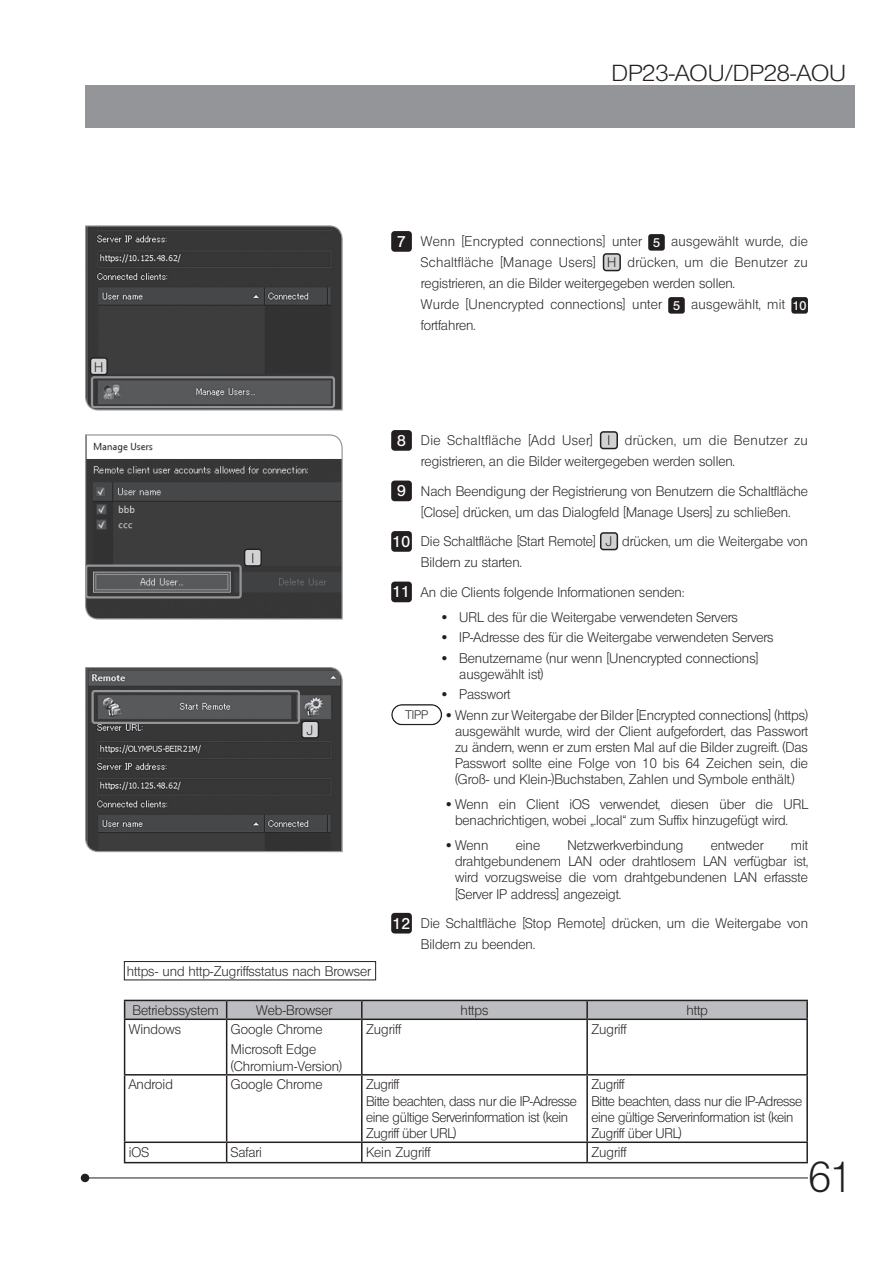
<style>
.page{position:relative;width:893px;height:1263px;background:#fff}
.page>*{position:absolute;margin:0;border:0;box-sizing:border-box;transform-origin:0 0}
.t1{font:42px "Olympus Leicht Normal";color:#231f20}
.t2{font:22.5px "Olympus Leicht Normal";color:#231f20;scale:1.1 1}
.t3{font:15.15px "Olympus Leicht Halbfett";color:#fff}
.t4{font:13.5px/16.2px "Olympus Leicht Normal";color:#231f20}
.t5{font:13.5px/21px "Olympus Leicht Normal";letter-spacing:.02em;color:#231f20}
.t6{font:13.5px/16.2px "Olympus Leicht Normal";letter-spacing:-.02em;color:#231f20}
.t7{font:12px "Olympus Leicht Normal";color:#231f20}
.s1{font-family:"Olympus Leicht Halbfett";font-size:12.15px;color:#fff}
</style>
<div class="page">
<svg style="left:85px;top:667px;width:258px;height:186px;background:#474748"></svg>
<svg style="left:85px;top:225px;width:258px;height:186px;background:#434344"></svg>
<svg style="left:85px;top:434px;width:258px;height:186px;background:#5c5c5d"></svg>
<div style="left:85px;top:85px;width:770px;height:43px;background:#939598"></div>
<div style="left:81px;top:1174px;width:8px;height:8px;background:#231f20;border-radius:50%"></div>
<hr style="left:85px;top:1177px;width:723px;height:1px;background:#231f20">
<div style="left:91px;top:376px;width:244px;height:32px;border:2px solid #939598;border-radius:2px"></div>
<div style="left:85px;top:564px;width:157px;height:34px;border:2px solid #939598;border-radius:2px"></div>
<div style="left:91px;top:690px;width:209px;height:34px;border:2px solid #939598;border-radius:2px"></div>
<div style="left:91px;top:358px;width:16px;height:17px;background:#d1d2d4;border-radius:3px"></div>
<div style="left:90px;top:357px;width:18px;height:18px;border:1px solid #231f20;border-radius:3px"></div>
<div style="left:245px;top:549px;width:16px;height:17px;background:#d1d2d4;border-radius:3px"></div>
<div style="left:244px;top:549px;width:18px;height:18px;border:1px solid #231f20;border-radius:3px"></div>
<div style="left:302px;top:721px;width:16px;height:17px;background:#d1d2d4;border-radius:3px"></div>
<div style="left:301px;top:720px;width:18px;height:19px;border:1px solid #231f20;border-radius:3px"></div>
<div style="left:648px;top:234px;width:17px;height:17px;background:#231f20;border-radius:3px"></div>
<div style="left:603px;top:254px;width:17px;height:17px;background:#d1d2d4;border-radius:3px"></div>
<div style="left:603px;top:253px;width:18px;height:18px;border:2px solid #231f20;border-radius:3px"></div>
<div style="left:668px;top:297px;width:17px;height:17px;background:#231f20;border-radius:3px"></div>
<div style="left:791px;top:297px;width:17px;height:17px;background:#231f20;border-radius:3px"></div>
<div style="left:391px;top:231px;width:21px;height:21px;background:#231f20;border-radius:3px"></div>
<svg style="left:124px;top:1000px;width:684px;height:18px;background:#afb0b3"></svg>
<hr style="left:124px;top:1018px;width:103px;height:2px;background:#231f20">
<hr style="left:124px;top:1020px;width:1px;height:54px;background:#231f20">
<hr style="left:227px;top:1018px;width:135px;height:2px;background:#231f20">
<hr style="left:226px;top:1020px;width:1px;height:54px;background:#231f20">
<hr style="left:362px;top:1018px;width:225px;height:2px;background:#231f20">
<hr style="left:361px;top:1020px;width:2px;height:54px;background:#231f20">
<hr style="left:587px;top:1018px;width:221px;height:2px;background:#231f20">
<hr style="left:586px;top:1020px;width:2px;height:54px;background:#231f20">
<hr style="left:806px;top:1020px;width:2px;height:54px;background:#231f20">
<hr style="left:124px;top:1074px;width:103px;height:1px;background:#231f20">
<hr style="left:124px;top:1075px;width:1px;height:66px;background:#231f20">
<hr style="left:227px;top:1074px;width:135px;height:1px;background:#231f20">
<hr style="left:226px;top:1075px;width:1px;height:66px;background:#231f20">
<hr style="left:362px;top:1074px;width:225px;height:1px;background:#231f20">
<hr style="left:361px;top:1075px;width:2px;height:66px;background:#231f20">
<hr style="left:587px;top:1074px;width:221px;height:1px;background:#231f20">
<hr style="left:586px;top:1075px;width:2px;height:66px;background:#231f20">
<hr style="left:806px;top:1075px;width:2px;height:66px;background:#231f20">
<hr style="left:124px;top:1141px;width:103px;height:2px;background:#231f20">
<svg style="left:124px;top:1143px;width:1px;height:19px"></svg>
<hr style="left:227px;top:1141px;width:135px;height:2px;background:#231f20">
<svg style="left:226px;top:1143px;width:1px;height:19px"></svg>
<hr style="left:362px;top:1141px;width:225px;height:2px;background:#231f20">
<svg style="left:361px;top:1143px;width:2px;height:19px"></svg>
<hr style="left:587px;top:1141px;width:221px;height:2px;background:#231f20">
<svg style="left:586px;top:1143px;width:2px;height:19px"></svg>
<svg style="left:806px;top:1143px;width:2px;height:19px"></svg>
<hr style="left:124px;top:1162px;width:103px;height:1px;background:#231f20">
<hr style="left:227px;top:1162px;width:135px;height:1px;background:#231f20">
<hr style="left:362px;top:1162px;width:225px;height:1px;background:#231f20">
<hr style="left:587px;top:1162px;width:221px;height:1px;background:#231f20">
<div style="left:124px;top:961px;width:252px;height:19px;border:1px solid #231f20"></div>
<div style="left:601px;top:432px;width:16px;height:16px;background:#d1d2d4;border-radius:3px"></div>
<div style="left:600px;top:431px;width:18px;height:18px;border:2px solid #231f20;border-radius:3px"></div>
<div style="left:601px;top:533px;width:16px;height:16px;background:#d1d2d4;border-radius:3px"></div>
<div style="left:600px;top:532px;width:18px;height:18px;border:2px solid #231f20;border-radius:3px"></div>
<div style="left:391px;top:430px;width:21px;height:21px;background:#231f20;border-radius:3px"></div>
<div style="left:391px;top:481px;width:21px;height:20px;background:#231f20;border-radius:3px"></div>
<div style="left:391px;top:531px;width:21px;height:21px;background:#231f20;border-radius:3px"></div>
<div style="left:391px;top:582px;width:21px;height:20px;background:#231f20;border-radius:3px"></div>
<div style="left:391px;top:704px;width:51px;height:21px;border:1px solid #231f20;border-radius:10px"></div>
<div style="left:391px;top:913px;width:21px;height:20px;background:#231f20;border-radius:3px"></div>
<h2 class="t2" style="left:611px;top:59px;width:215px">DP23-AOU/DP28-AOU</h2>
<p class="t4" style="left:94px;top:359px;width:11px">H</p>
<p class="t3" style="left:397px;top:232px;width:10px">7</p>
<p class="t5" style="left:421px;top:231px;width:388px">Wenn [Encrypted connections] unter <span class="s1">5</span> ausgewählt wurde, die Schaltfläche [Manage Users] H drücken, um die Benutzer zu registrieren, an die Bilder weitergegeben werden sollen.<br>Wurde [Unencrypted connections] unter <span class="s1">5</span> ausgewählt, mit <span class="s1">10 </span>fortfahren.</p>
<p class="t4" style="left:251px;top:550px;width:4px">I</p>
<p class="t4" style="left:307px;top:722px;width:8px">J</p>
<p class="t4" style="left:127px;top:963px;width:245px">https- und http-Zugriffsstatus nach Browser</p>
<p class="t4" style="left:421px;top:430px;width:388px;line-height:21px">Die Schaltfläche [Add User] I drücken, um die Benutzer zu registrieren, an die Bilder weitergegeben werden sollen.</p>
<p class="t4" style="left:421px;top:481px;width:388px;line-height:21px">Nach Beendigung der Registrierung von Benutzern die Schaltfläche [Close] drücken, um das Dialogfeld [Manage Users] zu schließen.</p>
<p class="t4" style="left:421px;top:531px;width:388px;line-height:21px">Die Schaltfläche [Start Remote] J drücken, um die Weitergabe von<br>Bildern zu starten.</p>
<p class="t4" style="left:442px;top:580px;width:297px;line-height:24.8px;text-indent:-21px">An die Clients folgende Informationen senden:<br>· URL des für die Weitergabe verwendeten Servers</p>
<p class="t4" style="left:442px;top:627px;width:333px;line-height:20.4px">· IP-Adresse des für die Weitergabe verwendeten Servers · Benutzername (nur wenn [Unencrypted connections]</p>
<p class="t4" style="left:459px;top:666px;width:86px">ausgewählt ist)</p>
<p class="t4" style="left:442px;top:686px;width:70px">· Passwort</p>
<p class="t4" style="left:446px;top:707px;width:363px">· Wenn zur Weitergabe der Bilder [Encrypted connections] (https)</p>
<p class="t4" style="left:455px;top:723px;width:354px;text-align:justify">ausgewählt wurde, wird der Client aufgefordert, das Passwort zu ändern, wenn er zum ersten Mal auf die Bilder zugreift. (Das Passwort sollte eine Folge von 10 bis 64 Zeichen sein, die (Groß- und Klein-)Buchstaben, Zahlen und Symbole enthält.)</p>
<p class="t4" style="left:455px;top:796px;width:354px;text-indent:-9px">· Wenn ein Client iOS verwendet, diesen über die URL benachrichtigen, wobei „.local“ zum Suffix hinzugefügt wird.</p>
<p class="t4" style="left:446px;top:837px;width:43px">· Wenn</p>
<p class="t4" style="left:516px;top:837px;width:26px">eine</p>
<p class="t4" style="left:567px;top:837px;width:118px">Netzwerkverbindung</p>
<p class="t4" style="left:711px;top:837px;width:54px">entweder</p>
<p class="t3" style="left:397px;top:431px;width:10px">8</p>
<p class="t3" style="left:397px;top:482px;width:10px">9</p>
<p class="t3" style="left:393px;top:532px;width:19px">10</p>
<p class="t3" style="left:393px;top:583px;width:19px">11</p>
<p class="t7" style="left:405px;top:708px;width:24px">TIPP</p>
<p class="t4" style="left:455px;top:837px;width:354px;text-align:justify;text-indent:336px">mit drahtgebundenem LAN oder drahtlosem LAN verfügbar ist, wird vorzugsweise die vom drahtgebundenen LAN erfasste [Server IP address] angezeigt.</p>
<p class="t4" style="left:421px;top:913px;width:389px;line-height:21px">Die Schaltfläche [Stop Remote] drücken, um die Weitergabe von<br>Bildern zu beenden.</p>
<p class="t3" style="left:393px;top:914px;width:19px">12</p>
<p class="t4" style="left:132px;top:1002px;width:88px">Betriebssystem</p>
<p class="t4" style="left:256px;top:1002px;width:77px">Web-Browser</p>
<p class="t4" style="left:461px;top:1002px;width:29px">https</p>
<p class="t4" style="left:686px;top:1002px;width:23px">http</p>
<p class="t4" style="left:129px;top:1021px;width:54px">Windows</p>
<p class="t4" style="left:231px;top:1019px;width:93px;line-height:20.4px">Google Chrome<br>Microsoft Edge</p>
<p class="t4" style="left:231px;top:1058px;width:113px">(Chromium-Version)</p>
<p class="t4" style="left:366px;top:1021px;width:36px">Zugriff</p>
<p class="t4" style="left:591px;top:1021px;width:36px">Zugriff</p>
<p class="t4" style="left:129px;top:1076px;width:46px">Android</p>
<p class="t4" style="left:231px;top:1076px;width:93px">Google Chrome</p>
<p class="t6" style="left:366px;top:1076px;width:212px">Zugriff<br>Bitte beachten, dass nur die IP-Adresse eine gültige Serverinformation ist (kein<br>Zugriff über URL)</p>
<p class="t6" style="left:591px;top:1076px;width:212px">Zugriff<br>Bitte beachten, dass nur die IP-Adresse eine gültige Serverinformation ist (kein<br>Zugriff über URL)</p>
<p class="t4" style="left:129px;top:1144px;width:22px">iOS</p>
<p class="t4" style="left:231px;top:1144px;width:33px">Safari</p>
<p class="t4" style="left:366px;top:1144px;width:66px">Kein Zugriff</p>
<p class="t4" style="left:591px;top:1144px;width:36px">Zugriff</p>
<h1 class="t1" style="left:809px;top:1153px;width:46px">61</h1>
</div>
